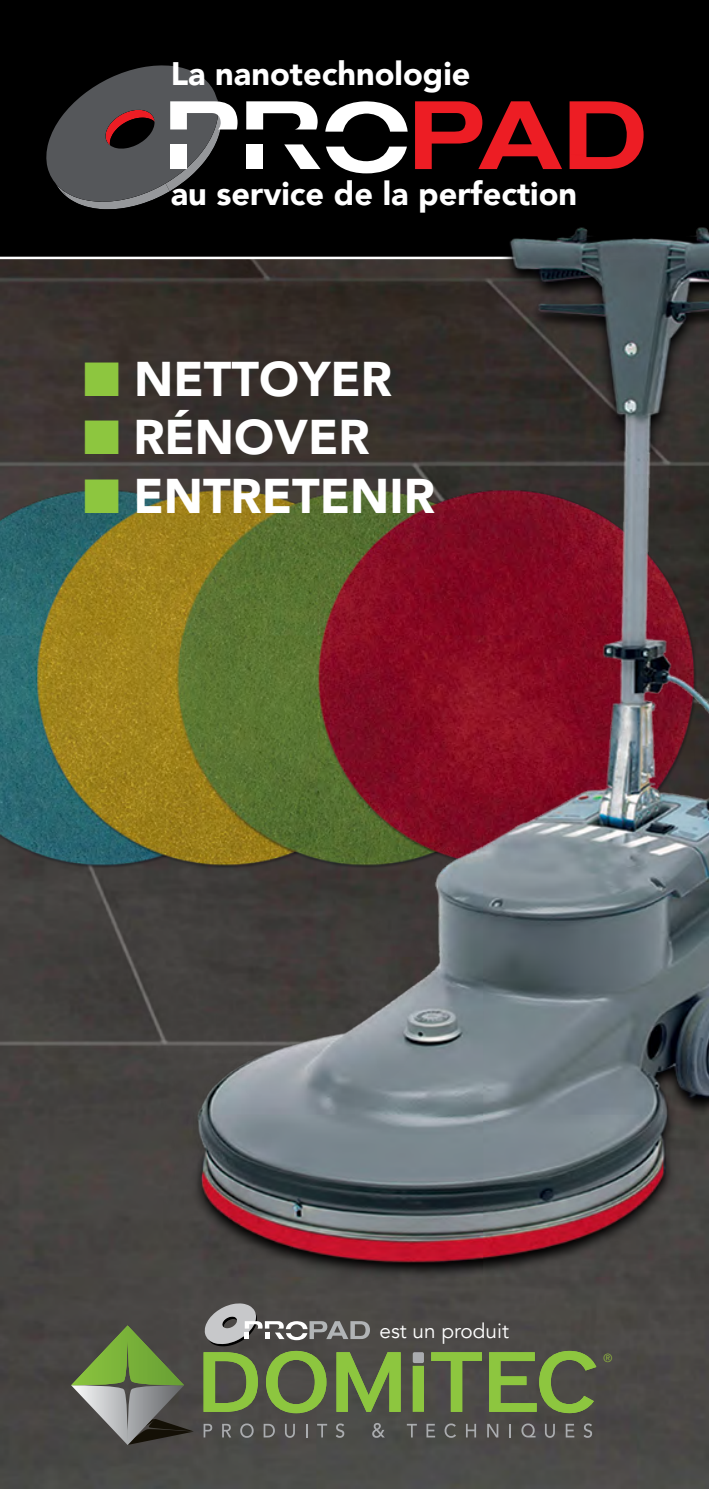
<style>
.page{position:relative;width:709px;height:1489px;background:#fff}
.page>*{position:absolute;margin:0;border:0;box-sizing:border-box;transform-origin:0 0}
.t1{font:900 48.5px "Avenir";color:#fff}
.t2{font:900 32.5px "Avenir";color:#fff}
.t3{font:20.75px "Avenir";color:#fff}
.t4{font:11.75px "Avenir";color:#96c03d;scale:.94 1}
.s1{color:#8dc63f}
</style>
<div class="page">
<img style="left:0;top:259px;width:709px;height:1229px">
<div style="left:0;top:0;width:709px;height:258px;background:#000"></div>
<img style="left:1px;top:315px;width:162px;height:641px">
<div style="left:413px;top:1366px;width:10px;height:44px;background:#8dc63f"></div>
<div style="left:412px;top:1365px;width:12px;height:46px;border:1px solid #8dc63f"></div>
<svg style="left:430px;top:1351px;width:52px;height:61px;background:#617244"></svg>
<svg style="left:488px;top:1349px;width:109px;height:64px;background:#677e43"></svg>
<div style="left:413px;top:1351px;width:11px;height:11px;background:#aaacaf;border-radius:2px"></div>
<svg style="left:204px;top:1423px;width:8px;height:14px"></svg>
<svg style="left:222px;top:1423px;width:9px;height:14px"></svg>
<svg style="left:240px;top:1423px;width:14px;height:14px"></svg>
<svg style="left:264px;top:1423px;width:11px;height:14px"></svg>
<svg style="left:285px;top:1423px;width:10px;height:14px"></svg>
<svg style="left:306px;top:1423px;width:1px;height:14px"></svg>
<svg style="left:317px;top:1423px;width:10px;height:14px"></svg>
<svg style="left:336px;top:1423px;width:8px;height:14px"></svg>
<svg style="left:372px;top:1422px;width:13px;height:15px"></svg>
<svg style="left:407px;top:1423px;width:10px;height:14px"></svg>
<svg style="left:426px;top:1423px;width:9px;height:14px"></svg>
<svg style="left:444px;top:1423px;width:12px;height:14px"></svg>
<svg style="left:466px;top:1423px;width:10px;height:14px"></svg>
<svg style="left:487px;top:1423px;width:11px;height:14px"></svg>
<svg style="left:509px;top:1423px;width:2px;height:14px"></svg>
<svg style="left:521px;top:1423px;width:14px;height:14px"></svg>
<svg style="left:545px;top:1423px;width:10px;height:14px"></svg>
<svg style="left:565px;top:1423px;width:9px;height:14px"></svg>
<svg style="left:583px;top:1423px;width:9px;height:14px"></svg>
<svg style="left:71px;top:1325px;width:123px;height:119px;background:#667156"></svg>
<div style="left:246px;top:144px;width:17px;height:25px;background:#fff"></div>
<svg style="left:415px;top:101px;width:140px;height:53px"></svg>
<svg style="left:569px;top:101px;width:74px;height:53px"></svg>
<svg style="left:46px;top:65px;width:191px;height:144px"></svg>
<div style="left:170px;top:144px;width:17px;height:25px;background:#fff"></div>
<svg style="left:246px;top:101px;width:71px;height:28px"></svg>
<svg style="left:284px;top:144px;width:26px;height:10px"></svg>
<svg style="left:325px;top:101px;width:82px;height:31px"></svg>
<svg style="left:326px;top:147px;width:81px;height:7px"></svg>
<svg style="left:203px;top:1303px;width:198px;height:110px;background:#6a7852"></svg>
<hr style="left:0;top:257px;width:709px;height:2px;background:#fff">
<img style="left:163px;top:154px;width:546px;height:1129px">
<p class="t2" style="left:171px;top:45px;width:301px">La nanotechnologie</p>
<p class="t2" style="left:171px;top:165px;width:408px">au service de la perfection</p>
<h1 class="t1" style="left:83px;top:337px;width:310px"><span class="s1">■</span> Nettoyer</h1>
<h1 class="t1" style="left:83px;top:396px;width:288px"><span class="s1">■</span> Rénover</h1>
<h1 class="t1" style="left:83px;top:454px;width:353px"><span class="s1">■</span> Entreten ir</h1>
<p class="t3" style="left:379px;top:1318px;width:131px">est un produit</p>
<p class="t4" style="left:603px;top:1350px;width:11px">®</p>
</div>
